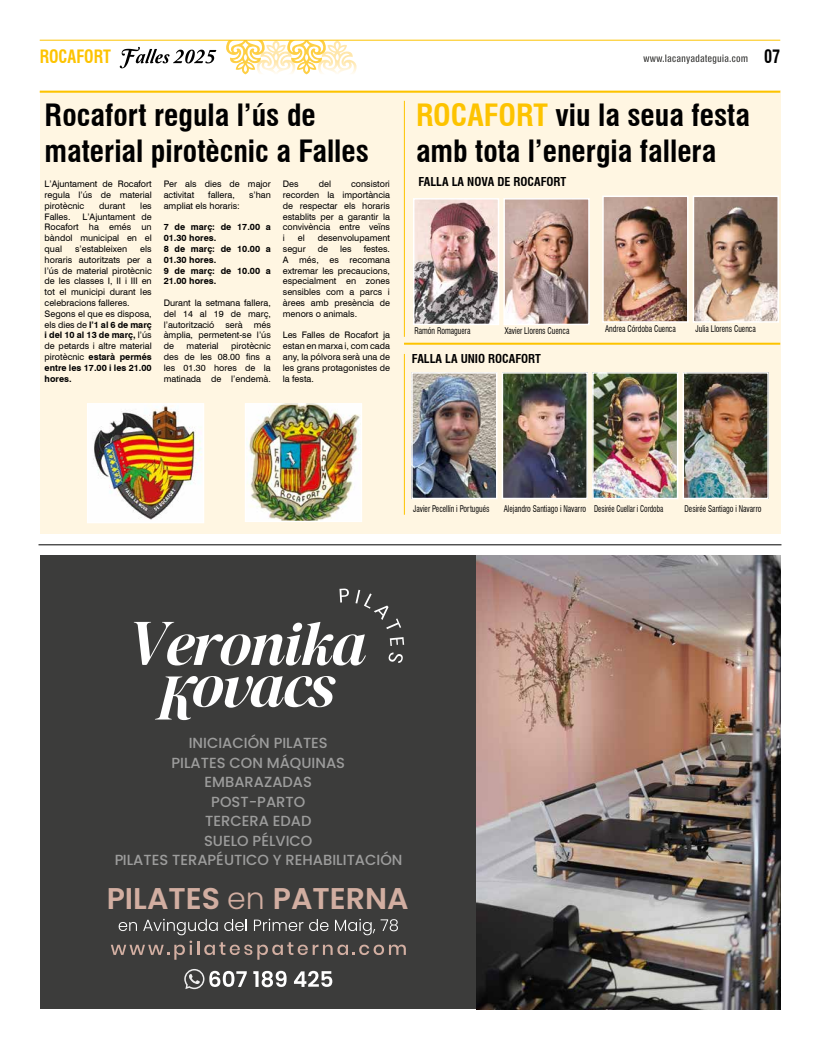
<style>
.page{position:relative;width:820px;height:1049px;background:#fff}
.page>*{position:absolute;margin:0;border:0;box-sizing:border-box;transform-origin:0 0}
.t1{font:700 condensed 30px/36px "Swiss 721 BT";color:#000}
.t2{font:600 30px "Poppins";color:#d2aea1}
.t3{font:700 condensed 18px "Swiss 721 BT";color:#fdc300;scale:.9 1}
.t4{font:700 condensed 18px "Swiss 721 BT";color:#000;scale:.9 1}
.t5{font:500 14.7px/19.5px "Poppins";color:#fff;text-align:center}
.t6{font:700 condensed 12px "Swiss 721 BT";color:#000}
.t7{font:9px/10.8px "Swiss 721 BT";color:#000;text-align:justify}
.t8{font:condensed 9px "Swiss 721 BT";color:#000;scale:.85 1}
.t9{font:700 9px/10.8px "Swiss 721 BT";color:#000}
.s1{font-weight:700}
.s2{color:#fdc300}
.s3{font-weight:300}
</style>
<div class="page">
<svg style="left:226px;top:41px;width:130px;height:34px"></svg>
<hr style="left:40px;top:40px;width:740px;height:1px;background:#fdc300">
<svg style="left:643px;top:55px;width:104px;height:9px"></svg>
<svg style="left:120px;top:47px;width:96px;height:21px"></svg>
<div style="left:40px;top:90px;width:740px;height:443px;background:#fff6e2"></div>
<hr style="left:38px;top:544px;width:743px;height:1px;background:#000">
<hr style="left:404px;top:343px;width:376px;height:2px;background:#fdc300">
<img style="left:416px;top:201px;width:80px;height:121px">
<div style="left:413px;top:198px;width:86px;height:127px;border:2px solid #fff"></div>
<img style="left:506px;top:201px;width:80px;height:121px">
<div style="left:503px;top:198px;width:86px;height:127px;border:2px solid #fff"></div>
<img style="left:605px;top:199px;width:80px;height:121px">
<div style="left:602px;top:196px;width:86px;height:127px;border:2px solid #fff"></div>
<img style="left:695px;top:199px;width:80px;height:121px">
<div style="left:692px;top:196px;width:86px;height:127px;border:2px solid #fff"></div>
<img style="left:414px;top:375px;width:80px;height:121px">
<div style="left:411px;top:372px;width:86px;height:127px;border:2px solid #fff"></div>
<img style="left:504px;top:375px;width:80px;height:121px">
<div style="left:501px;top:372px;width:86px;height:127px;border:2px solid #fff"></div>
<img style="left:595px;top:375px;width:80px;height:121px">
<div style="left:592px;top:372px;width:86px;height:127px;border:2px solid #fff"></div>
<img style="left:685px;top:375px;width:80px;height:121px">
<div style="left:682px;top:372px;width:86px;height:127px;border:2px solid #fff"></div>
<hr style="left:40px;top:91px;width:740px;height:2px;background:#fdc300">
<div style="left:40px;top:556px;width:599px;height:453px;background:#3c3c3b"></div>
<svg style="left:155px;top:676px;width:180px;height:44px"></svg>
<svg style="left:134px;top:588px;width:270px;height:77px"></svg>
<svg style="left:111px;top:919px;width:294px;height:41px"></svg>
<svg style="left:253px;top:971px;width:33px;height:16px"></svg>
<svg style="left:294px;top:971px;width:38px;height:16px"></svg>
<svg style="left:184px;top:969px;width:63px;height:20px"></svg>
<img style="left:476px;top:556px;width:304px;height:453px">
<img style="left:247px;top:405px;width:113px;height:115px">
<div style="left:245px;top:403px;width:117px;height:119px;border:1px solid #fff"></div>
<img style="left:89px;top:405px;width:113px;height:116px">
<div style="left:87px;top:403px;width:117px;height:120px;border:1px solid #fff"></div>
<hr style="left:404px;top:101px;width:1px;height:236px;background:#fdc300">
<hr style="left:404px;top:354px;width:1px;height:161px;background:#fdc300">
<h2 class="t3" style="left:40px;top:46px;width:81px">ROCAFORT</h2>
<h1 class="t1" style="left:45px;top:97px;width:326px">Rocafort regula l’ús de material pirotècnic a Falles</h1>
<p class="t7" style="left:45px;top:179px;width:109px">L’Ajuntament de Rocafort regula l’ús de material pirotècnic</p>
<p class="t7" style="left:99px;top:200px;width:27px">durant</p>
<p class="t7" style="left:140px;top:200px;width:13px">les</p>
<p class="t7" style="left:45px;top:211px;width:109px;text-indent:38px">L’Ajuntament de Rocafort ha emés un bàndol municipal en el qual</p>
<p class="t7" style="left:45px;top:211px;width:27px">Falles.</p>
<p class="t7" style="left:45px;top:243px;width:109px;text-align:left;text-indent:96px">els horaris autoritzats per a l’ús de material pirotècnic de les classes I, II i III en tot el municipi durant les celebracions falleres.<br>Segons el que es disposa, els dies de <span class="s1">l’1 al 6 de març i del 10 al 13 de març,</span> l’ús de petards i altre material pirotècnic <span class="s1">estarà permés entre les 17.00 i les 21.00 hores.</span></p>
<p class="t7" style="left:75px;top:243px;width:54px">s’estableixen</p>
<p class="t7" style="left:164px;top:179px;width:108px">Per als dies de major activitat</p>
<p class="t7" style="left:208px;top:189px;width:28px">fallera,</p>
<p class="t7" style="left:249px;top:189px;width:23px">s’han</p>
<p class="t7" style="left:164px;top:200px;width:78px">ampliat els horaris:</p>
<p class="t9" style="left:164px;top:222px;width:109px">7 de març: de 17.00 a<br>01.30 hores.<br>8 de març: de 10.00 a<br>01.30 hores.<br>9 de març: de 10.00 a<br>21.00 hores.</p>
<p class="t7" style="left:164px;top:297px;width:109px">Durant la setmana fallera, del 14 al 19 de març, l’autorització serà més àmplia, permetent-se l’ús de</p>
<p class="t7" style="left:164px;top:341px;width:109px;text-indent:67px">pirotècnic des de les 08.00 fins a les 01.30 hores de la matinada de l’endemà.</p>
<p class="t7" style="left:186px;top:341px;width:33px">material</p>
<p class="t7" style="left:283px;top:179px;width:109px;text-indent:68px">consistori recorden la importància de respectar els horaris establits per a garantir la convivència entre veïns i</p>
<p class="t7" style="left:283px;top:179px;width:17px">Des</p>
<p class="t7" style="left:318px;top:179px;width:14px">del</p>
<p class="t7" style="left:298px;top:233px;width:8px">el</p>
<p class="t7" style="left:318px;top:233px;width:74px">desenvolupament</p>
<p class="t7" style="left:283px;top:243px;width:24px">segur</p>
<p class="t7" style="left:318px;top:243px;width:12px">de</p>
<p class="t7" style="left:340px;top:243px;width:13px">les</p>
<p class="t7" style="left:283px;top:243px;width:109px;text-indent:81px">festes.<br>A més, es recomana extremar les precaucions, especialment en zones sensibles com a parcs i àrees amb presència de menors o animals.</p>
<p class="t7" style="left:283px;top:330px;width:109px">Les Falles de Rocafort ja estan en marxa i, com cada any, la pólvora serà una de les grans protagonistes de la festa.</p>
<h1 class="t1" style="left:416px;top:97px;width:335px"><span class="s2">ROCAFORT</span> viu la seua festa amb tota l’energia fallera</h1>
<h3 class="t6" style="left:418px;top:174px;width:149px">FALLA LA NOVA DE ROCAFORT</h3>
<h2 class="t4" style="left:763px;top:46px;width:20px">07</h2>
<p class="t8" style="left:414px;top:326px;width:67px">Ramón Romaguera</p>
<p class="t8" style="left:504px;top:326px;width:78px">Xavier Llorens Cuenca</p>
<p class="t8" style="left:605px;top:323px;width:85px">Andrea Córdoba Cuenca</p>
<p class="t8" style="left:695px;top:323px;width:72px">Julia Llorens Cuenca</p>
<h3 class="t6" style="left:412px;top:351px;width:130px">FALLA LA UNIO ROCAFORT</h3>
<p class="t8" style="left:413px;top:504px;width:91px">Javier Pecellín i Portugués</p>
<p class="t8" style="left:503px;top:504px;width:189px">Alejandro Santiago i Navarro Desirée Cuellar i Cordoba</p>
<p class="t8" style="left:684px;top:504px;width:92px">Desirée Santiago i Navarro</p>
<h3 class="t5" style="left:114px;top:733px;width:290px">INICIACIÓN PILATES<br>PILATES CON MÁQUINAS<br>EMBARAZADAS<br>POST-PARTO<br>TERCERA EDAD<br>SUELO PÉLVICO<br>PILATES TERAPÉUTICO Y REHABILITACIÓN</h3>
<h1 class="t2" style="left:107px;top:881px;width:303px">PILATES <span class="s3">en</span> PATERNA</h1>
</div>
